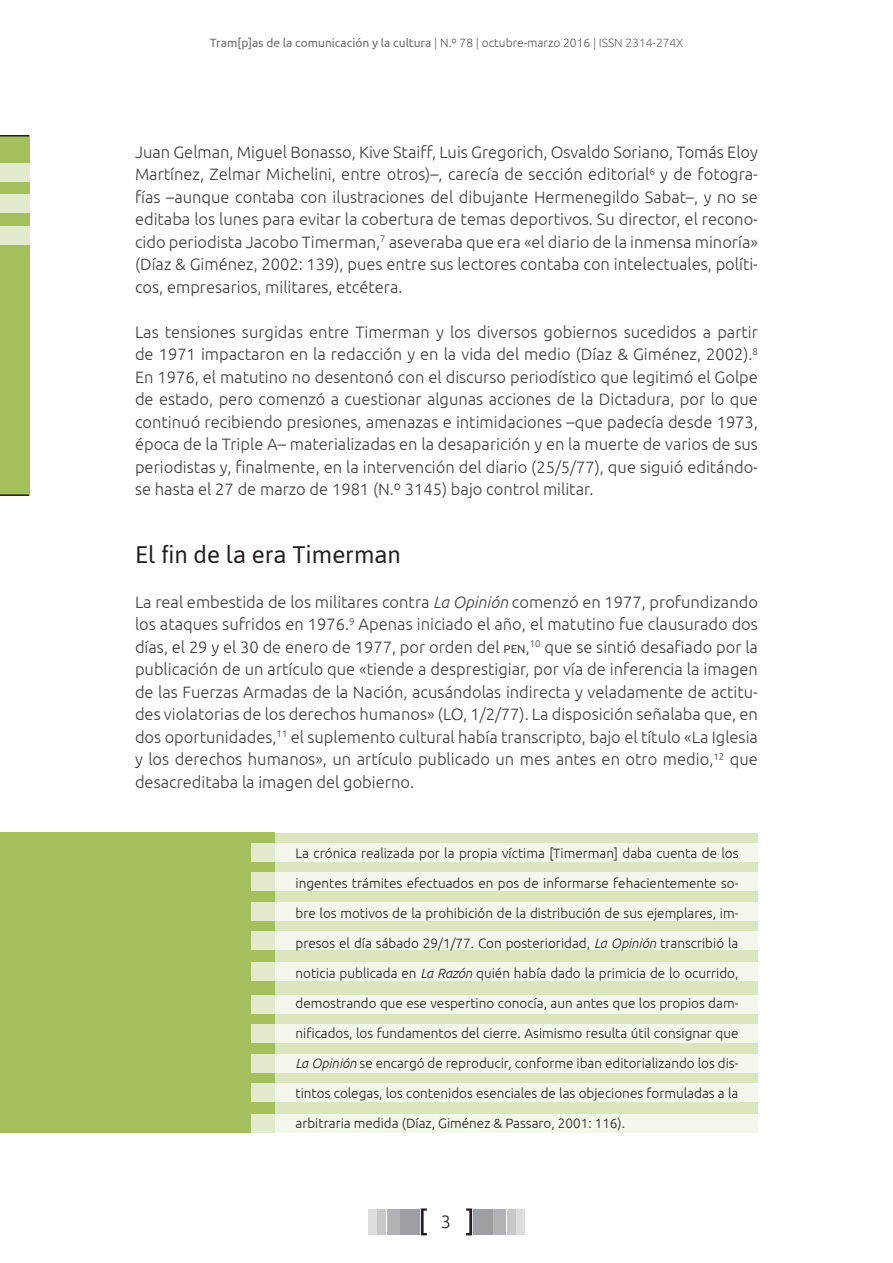
<style>
.page{position:relative;width:893px;height:1263px;background:#fff}
.page>*{position:absolute;margin:0;border:0;box-sizing:border-box;transform-origin:0 0}
.titulo1{font:24px "Asap";color:#231f20}
.t1{font:300 18px "Ubuntu";color:#231f20}
.txt_principal{font:300 16.5px/22.5px "Ubuntu";color:#3e3e3f;text-align:justify}
.cita_a_bando{font:300 13.5px "Ubuntu";color:#231f20}
.t2{font:12px "Ubuntu";color:#6c6d70}
.s1{font-weight:300}
.s2{font-weight:300;color:#57585a}
.s3{font-style:italic}
.s4{font-weight:400;font-size:11.55px}
</style>
<div class="page">
<div style="left:369px;top:1209px;width:8px;height:25px;background:#dcdddf"></div>
<div style="left:516px;top:1209px;width:8px;height:25px;background:#dcdddf"></div>
<div style="left:378px;top:1209px;width:8px;height:25px;background:#c7c8ca"></div>
<div style="left:507px;top:1209px;width:8px;height:25px;background:#c7c8ca"></div>
<div style="left:387px;top:1209px;width:13px;height:25px;background:#b2b3b7"></div>
<div style="left:493px;top:1209px;width:13px;height:25px;background:#b2b3b7"></div>
<div style="left:400px;top:1209px;width:20px;height:25px;background:#9d9fa2"></div>
<div style="left:473px;top:1209px;width:20px;height:25px;background:#9d9fa2"></div>
<svg style="left:421px;top:1208px;width:6px;height:27px"></svg>
<svg style="left:466px;top:1208px;width:6px;height:27px"></svg>
<div style="left:0;top:833px;width:275px;height:300px;background:#a5bf5c"></div>
<div style="left:275px;top:833px;width:483px;height:300px;background:#dbe5be"></div>
<div style="left:252px;top:962px;width:506px;height:19px;background:#f4f7eb"></div>
<div style="left:252px;top:1114px;width:506px;height:19px;background:#f4f7eb"></div>
<div style="left:252px;top:872px;width:506px;height:19px;background:#f4f7eb"></div>
<div style="left:252px;top:1024px;width:506px;height:19px;background:#f4f7eb"></div>
<div style="left:252px;top:902px;width:506px;height:19px;background:#f4f7eb"></div>
<div style="left:252px;top:1054px;width:506px;height:18px;background:#f4f7eb"></div>
<div style="left:252px;top:931px;width:506px;height:19px;background:#f4f7eb"></div>
<div style="left:252px;top:1083px;width:506px;height:19px;background:#f4f7eb"></div>
<div style="left:252px;top:843px;width:506px;height:19px;background:#f4f7eb"></div>
<div style="left:252px;top:995px;width:506px;height:18px;background:#f4f7eb"></div>
<div style="left:0;top:135px;width:29px;height:360px;background:#a5bf5c"></div>
<hr style="left:0;top:135px;width:29px;height:2px;background:#231f20">
<hr style="left:0;top:494px;width:29px;height:2px;background:#231f20">
<div style="left:0;top:163px;width:30px;height:19px;background:#e3ebcd"></div>
<div style="left:0;top:194px;width:30px;height:19px;background:#e3ebcd"></div>
<div style="left:0;top:226px;width:30px;height:19px;background:#e3ebcd"></div>
<p class="t2" style="left:210px;top:36px;width:475px">Tram[p]as de la comunicación y la cultura <span class="s1">|</span> <span class="s2">N.º 78</span> <span class="s1">|</span> <span class="s2">octubre-marzo 2016</span> <span class="s1">| ISSN 2314-274X</span></p>
<p class="txt_principal" style="left:135px;top:140px;width:624px">Juan Gelman, Miguel Bonasso, Kive Staiff, Luis Gregorich, Osvaldo Soriano, Tomás Eloy Martínez, Zelmar Michelini, entre otros)–, carecía de sección editorial<sup>6</sup> y de fotogra&shy;fías –aunque contaba con ilustraciones del dibujante Hermenegildo Sabat–, y no se editaba los lunes para evitar la cobertura de temas deportivos. Su director, el recono&shy;cido periodista Jacobo Timerman,<sup>7</sup> aseveraba que era «el diario de la inmensa minoría» (Díaz &amp; Giménez, 2002: 139), pues entre sus lectores contaba con intelectuales, políti&shy;cos, empresarios, militares, etcétera.</p>
<p class="txt_principal" style="left:135px;top:320px;width:624px">Las tensiones surgidas entre Timerman y los diversos gobiernos sucedidos a partir de 1971 impactaron en la redacción y en la vida del medio (Díaz &amp; Giménez, 2002).<sup>8<br></sup>En 1976, el matutino no desentonó con el discurso periodístico que legitimó el Golpe de estado, pero comenzó a cuestionar algunas acciones de la Dictadura, por lo que continuó recibiendo presiones, amenazas e intimidaciones –que padecía desde 1973, época de la Triple A– materializadas en la desaparición y en la muerte de varios de sus periodistas y, finalmente, en la intervención del diario (25/5/77), que siguió editándo&shy;se hasta el 27 de marzo de 1981 (N.º 3145) bajo control militar.</p>
<p class="titulo1" style="left:135px;top:538px;width:267px">El fin de la era Timerman</p>
<p class="txt_principal" style="left:135px;top:590px;width:624px">La real embestida de los militares contra <span class="s3">La Opinión</span> comenzó en 1977, profundizando los ataques sufridos en 1976.<sup>9</sup> Apenas iniciado el año, el matutino fue clausurado dos días, el 29 y el 30 de enero de 1977, por orden del <span class="s4">pen</span>,<sup>10</sup> que se sintió desafiado por la publicación de un artículo que «tiende a desprestigiar, por vía de inferencia la imagen de las Fuerzas Armadas de la Nación, acusándolas indirecta y veladamente de actitu&shy;des violatorias de los derechos humanos» (LO, 1/2/77). La disposición señalaba que, en dos oportunidades,<sup>11</sup> el suplemento cultural había transcripto, bajo el título «La Iglesia y los derechos humanos», un artículo publicado un mes antes en otro medio,<sup>12</sup> que desacreditaba la imagen del gobierno.</p>
<p class="cita_a_bando" style="left:296px;top:845px;width:444px">La crónica realizada por la propia víctima [Timerman] daba cuenta de los</p>
<p class="cita_a_bando" style="left:296px;top:875px;width:444px">ingentes trámites efectuados en pos de informarse fehacientemente so-</p>
<p class="cita_a_bando" style="left:296px;top:905px;width:444px">bre los motivos de la prohibición de la distribución de sus ejemplares, im-</p>
<p class="cita_a_bando" style="left:296px;top:935px;width:444px">presos el día sábado 29/1/77. Con posterioridad, <span class="s3">La Opinión</span> transcribió la</p>
<p class="cita_a_bando" style="left:296px;top:965px;width:444px">noticia publicada en <span class="s3">La Razón</span> quién había dado la primicia de lo ocurrido,</p>
<p class="cita_a_bando" style="left:296px;top:995px;width:444px">demostrando que ese vespertino conocía, aun antes que los propios dam-</p>
<p class="cita_a_bando" style="left:296px;top:1025px;width:444px">nificados, los fundamentos del cierre. Asimismo resulta útil consignar que</p>
<p class="cita_a_bando" style="left:296px;top:1055px;width:444px"><span class="s3">La Opinión</span> se encargó de reproducir, conforme iban editorializando los dis-</p>
<p class="cita_a_bando" style="left:296px;top:1085px;width:444px">tintos colegas, los contenidos esenciales de las objeciones formuladas a la</p>
<p class="cita_a_bando" style="left:296px;top:1115px;width:331px">arbitraria medida (Díaz, Giménez &amp; Passaro, 2001: 116).</p>
<p class="t1" style="left:441px;top:1211px;width:12px">3</p>
</div>
